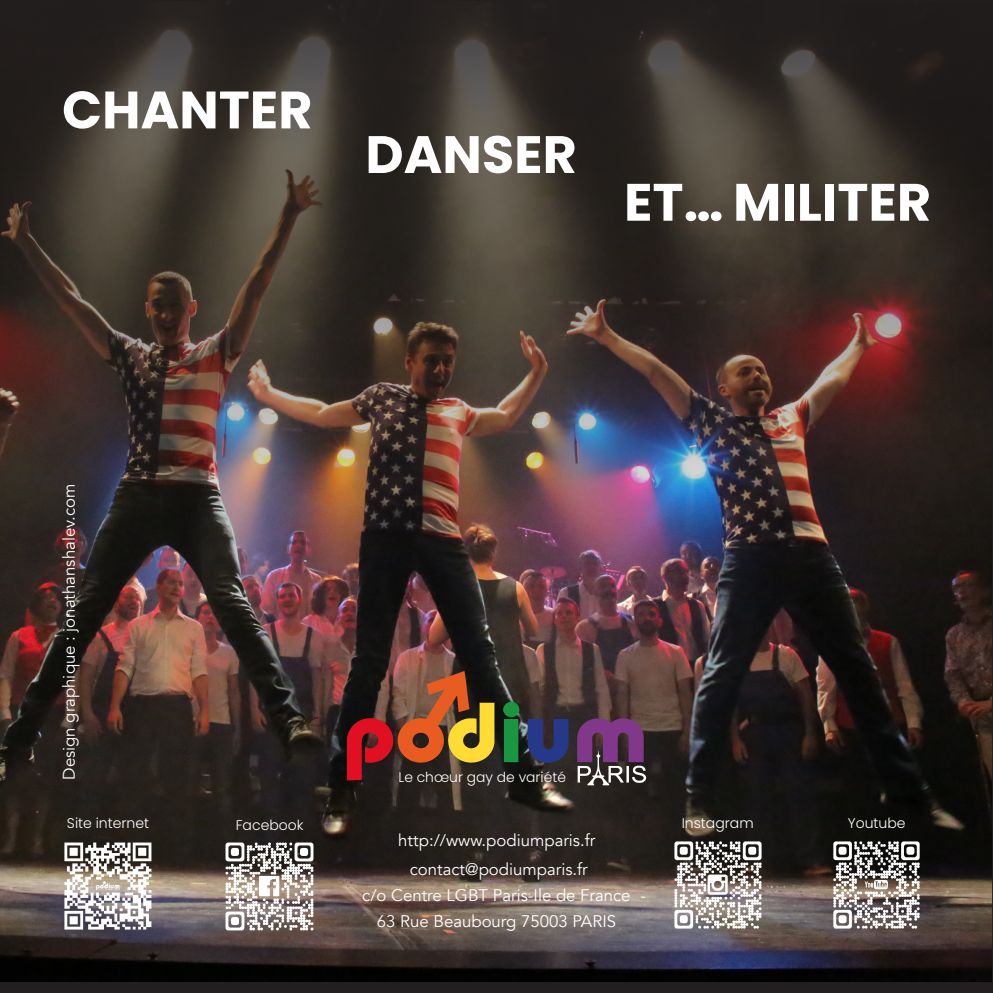
<style>
.page{position:relative;width:993px;height:993px;background:#fff}
.page>*{position:absolute;margin:0;border:0;box-sizing:border-box;transform-origin:0 0}
.t1{font:700 52.5px "Poppins";color:#fff}
.t2{font:16.8px "Avenir";color:#fff}
.t3{font:300 14px "Poppins";color:#fff}
.t4{font:300 13.83px "Poppins";color:#fff}
</style>
<div class="page">
<img style="left:0;top:0;width:992px;height:992px">
<svg style="left:577px;top:717px;width:69px;height:68px"></svg>
<svg style="left:502px;top:701px;width:17px;height:61px"></svg>
<svg style="left:347px;top:670px;width:147px;height:110px"></svg>
<svg style="left:527px;top:718px;width:41px;height:44px"></svg>
<img style="left:55px;top:837px;width:101px;height:102px">
<img style="left:216px;top:832px;width:107px;height:107px">
<img style="left:663px;top:831px;width:108px;height:107px">
<img style="left:823px;top:831px;width:106px;height:106px">
<p class="t1" style="left:62px;top:79px;width:252px">CHANTER</p>
<p class="t1" style="left:365px;top:124px;width:213px">DANSER</p>
<p class="t1" style="left:623px;top:172px;width:308px">ET… MILITER</p>
<p class="t2" style="left:59px;top:779px;width:297px;rotate:-90deg">Design graphique : jonathanshalev.com</p>
<p class="t4" style="left:398px;top:768px;width:169px">Le chœur gay de variété</p>
<p class="t3" style="left:67px;top:815px;width:84px">Site internet</p>
<p class="t3" style="left:236px;top:816px;width:69px">Facebook</p>
<p class="t3" style="left:681px;top:815px;width:73px">Instagram</p>
<p class="t3" style="left:847px;top:814px;width:59px">Youtube</p>
<p class="t2" style="left:398px;top:829px;width:198px">http://www.podiumparis.fr</p>
<p class="t2" style="left:410px;top:858px;width:179px">contact@podiumparis.fr</p>
<p class="t2" style="left:362px;top:885px;width:270px">c/o Centre LGBT Paris-Ile de France</p>
<p class="t2" style="left:376px;top:911px;width:241px">63 Rue Beaubourg 75003 PARIS</p>
</div>
